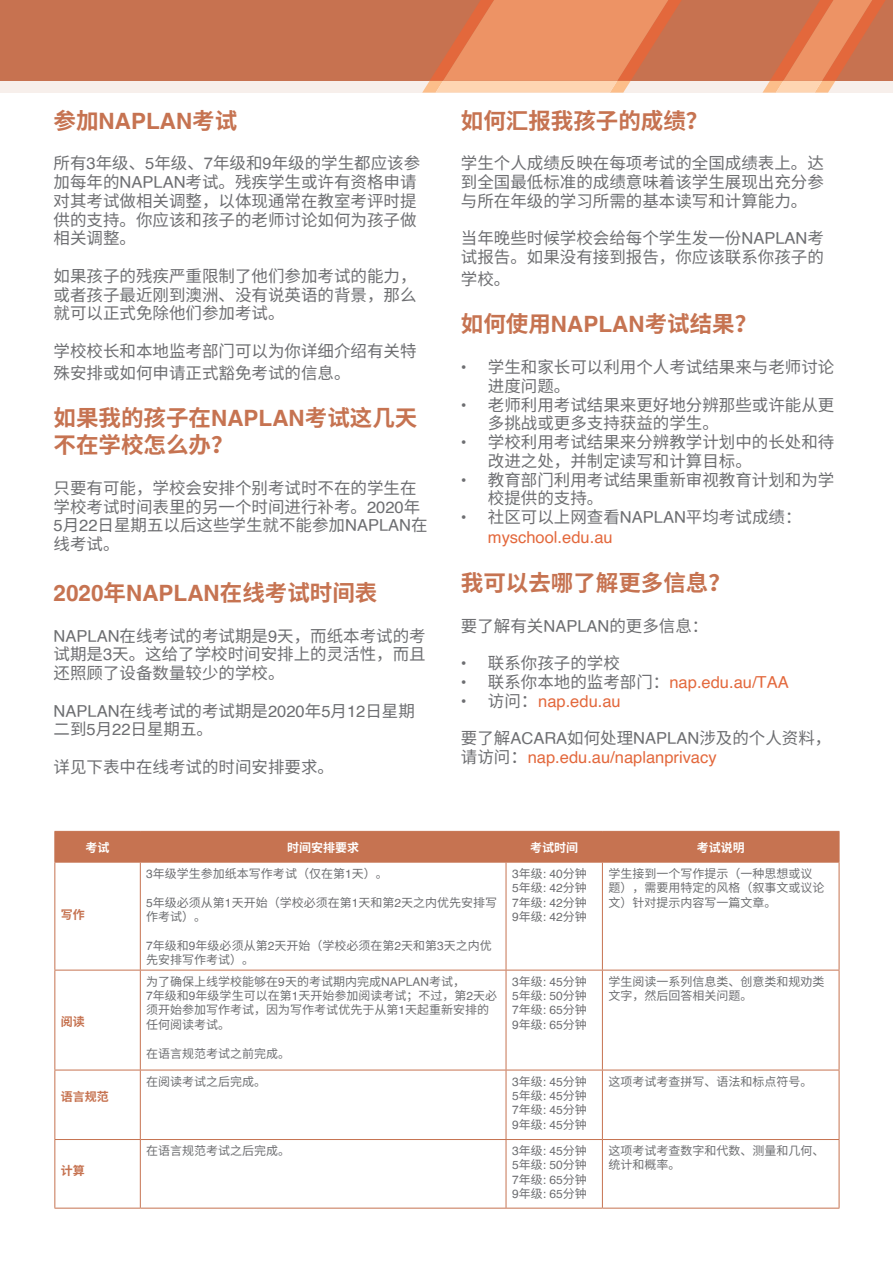
<style>
.page{position:relative;width:893px;height:1263px;background:#fff}
.page>*{position:absolute;margin:0;border:0;box-sizing:border-box;transform-origin:0 0}
.t1{font:700 22.5px/27px "Noto Sans CJ Ksc";color:#c67351}
.t2{font:700 22.5px "Helvetica";color:#c67351}
.t3{font:16.5px/18.8px "Noto Sans CJ Ksc";color:#6d6e71}
.t4{font:16.5px "Helvetica";color:#e3683c}
.t5{font:12px/14.4px "Noto Sans CJ Ksc";color:#6d6e71}
.t6{font:12px/14.4px "Helvetica";color:#6d6e71;text-align:justify}
.t7{font:700 12px "Noto Sans CJ Ksc";color:#fff}
.t8{font:700 12px "Noto Sans CJ Ksc";color:#c67351}
.s1{font-family:"Noto Sans CJ Ksc"}
.s2{font-family:"Helvetica"}
.s3{color:#6d6e71}
.s4{font-family:"Noto Sans CJ Ksc";color:#6d6e71}
.s5{font-family:"Noto Sans CJ Ksc";font-size:17.25px;color:#6d6e71}
</style>
<div class="page">
<div style="left:0;top:81px;width:893px;height:12px;background:#f7efeb"></div>
<div style="left:0;top:0;width:893px;height:81px;background:#c77250"></div>
<svg style="left:762px;top:0;width:123px;height:93px"></svg>
<svg style="left:422px;top:0;width:260px;height:93px"></svg>
<div style="left:55px;top:832px;width:784px;height:30px;background:#c67351"></div>
<hr style="left:506px;top:831px;width:96px;height:1px;background:#c67351">
<hr style="left:506px;top:1208px;width:96px;height:1px;background:#c67351">
<hr style="left:54px;top:831px;width:86px;height:1px;background:#c67351">
<hr style="left:54px;top:832px;width:1px;height:30px;background:#c67351">
<hr style="left:140px;top:831px;width:366px;height:1px;background:#c67351">
<hr style="left:140px;top:832px;width:1px;height:30px;background:#c67351">
<hr style="left:506px;top:832px;width:1px;height:30px;background:#c67351">
<hr style="left:602px;top:831px;width:237px;height:1px;background:#c67351">
<hr style="left:602px;top:832px;width:1px;height:30px;background:#c67351">
<hr style="left:839px;top:832px;width:1px;height:30px;background:#c67351">
<hr style="left:54px;top:862px;width:1px;height:108px;background:#c67351">
<hr style="left:140px;top:862px;width:1px;height:108px;background:#c67351">
<hr style="left:506px;top:862px;width:1px;height:108px;background:#c67351">
<hr style="left:602px;top:862px;width:1px;height:108px;background:#c67351">
<hr style="left:839px;top:862px;width:1px;height:108px;background:#c67351">
<hr style="left:54px;top:970px;width:1px;height:100px;background:#c67351">
<hr style="left:140px;top:970px;width:1px;height:100px;background:#c67351">
<hr style="left:506px;top:970px;width:1px;height:100px;background:#c67351">
<hr style="left:602px;top:970px;width:1px;height:100px;background:#c67351">
<hr style="left:839px;top:970px;width:1px;height:100px;background:#c67351">
<hr style="left:54px;top:1070px;width:1px;height:69px;background:#c67351">
<hr style="left:140px;top:1070px;width:1px;height:69px;background:#c67351">
<hr style="left:506px;top:1070px;width:1px;height:69px;background:#c67351">
<hr style="left:602px;top:1070px;width:1px;height:69px;background:#c67351">
<hr style="left:839px;top:1070px;width:1px;height:69px;background:#c67351">
<hr style="left:54px;top:1140px;width:1px;height:68px;background:#c67351">
<hr style="left:140px;top:1140px;width:1px;height:68px;background:#c67351">
<hr style="left:506px;top:1140px;width:1px;height:68px;background:#c67351">
<hr style="left:602px;top:1140px;width:1px;height:68px;background:#c67351">
<hr style="left:839px;top:1140px;width:1px;height:68px;background:#c67351">
<hr style="left:54px;top:1208px;width:86px;height:1px;background:#c67351">
<hr style="left:140px;top:1208px;width:366px;height:1px;background:#c67351">
<hr style="left:602px;top:1208px;width:237px;height:1px;background:#c67351">
<hr style="left:54px;top:862px;width:86px;height:1px;background:#c67351">
<hr style="left:140px;top:862px;width:366px;height:1px;background:#c67351">
<hr style="left:506px;top:862px;width:96px;height:1px;background:#c67351">
<hr style="left:602px;top:862px;width:237px;height:1px;background:#c67351">
<hr style="left:54px;top:1139px;width:86px;height:1px;background:#c67351">
<hr style="left:140px;top:1139px;width:366px;height:1px;background:#c67351">
<hr style="left:506px;top:1139px;width:96px;height:1px;background:#c67351">
<hr style="left:602px;top:1139px;width:237px;height:1px;background:#c67351">
<hr style="left:54px;top:970px;width:86px;height:1px;background:#c67351">
<hr style="left:140px;top:970px;width:366px;height:1px;background:#c67351">
<hr style="left:506px;top:970px;width:96px;height:1px;background:#c67351">
<hr style="left:602px;top:970px;width:237px;height:1px;background:#c67351">
<hr style="left:54px;top:1070px;width:86px;height:1px;background:#c67351">
<hr style="left:140px;top:1070px;width:366px;height:1px;background:#c67351">
<hr style="left:506px;top:1070px;width:96px;height:1px;background:#c67351">
<hr style="left:602px;top:1070px;width:237px;height:1px;background:#c67351">
<h1 class="t2" style="left:54px;top:107px;width:185px"><span class="s1">参加</span>NAPLAN<span class="s1">考试</span></h1>
<p class="t3" style="left:54px;top:154px;width:368px">所有<span class="s2">3</span>年级、<span class="s2">5</span>年级、<span class="s2">7</span>年级和<span class="s2">9</span>年级的学生都应该参加每年的<span class="s2">NAPLAN</span>考试。残疾学生或许有资格申请对其考试做相关调整，以体现通常在教室考评时提供的支持。你应该和孩子的老师讨论如何为孩子做相关调整。</p>
<p class="t3" style="left:54px;top:267px;width:364px;text-align:justify">如果孩子的残疾严重限制了他们参加考试的能力，或者孩子最近刚到澳洲、没有说英语的背景，那么就可以正式免除他们参加考试。</p>
<p class="t3" style="left:54px;top:340px;width:364px;line-height:22px">学校校长和本地监考部门可以为你详细介绍有关特殊安排或如何申请正式豁免考试的信息。</p>
<h1 class="t1" style="left:54px;top:405px;width:365px">如果我的孩子在<span class="s2">NAPLAN</span>考试这几天不在学校怎么办？</h1>
<p class="t3" style="left:54px;top:479px;width:376px">只要有可能，学校会安排个别考试时不在的学生在学校考试时间表里的另一个时间进行补考。<span class="s2">2020</span>年<br><span class="s2">5</span>月<span class="s2">22</span>日星期五以后这些学生就不能参加<span class="s2">NAPLAN</span>在线考试。</p>
<h1 class="t2" style="left:54px;top:579px;width:325px">2020<span class="s1">年</span>NAPLAN<span class="s1">在线考试时间表</span></h1>
<p class="t3" style="left:54px;top:626px;width:374px;text-align:justify"><span class="s2">NAPLAN</span>在线考试的考试期是<span class="s2">9</span>天，而纸本考试的考试期是<span class="s2">3</span>天。这给了学校时间安排上的灵活性，而且还照顾了设备数量较少的学校。</p>
<p class="t3" style="left:54px;top:701px;width:363px"><span class="s2">NAPLAN</span>在线考试的考试期是<span class="s2">2020</span>年<span class="s2">5</span>月<span class="s2">12</span>日星期二到<span class="s2">5</span>月<span class="s2">22</span>日星期五。</p>
<p class="t3" style="left:54px;top:758px;width:282px">详见下表中在线考试的时间安排要求。</p>
<h1 class="t1" style="left:461px;top:107px;width:249px">如何汇报我孩子的成绩？</h1>
<p class="t3" style="left:461px;top:154px;width:365px;text-align:justify">学生个人成绩反映在每项考试的全国成绩表上。达到全国最低标准的成绩意味着该学生展现出充分参与所在年级的学习所需的基本读写和计算能力。</p>
<p class="t3" style="left:461px;top:229px;width:365px">当年晚些时候学校会给每个学生发一份<span class="s2">NAPLAN</span>考试报告。如果没有接到报告，你应该联系你孩子的</p>
<p class="t3" style="left:461px;top:270px;width:51px">学校。</p>
<h1 class="t1" style="left:461px;top:311px;width:298px">如何使用<span class="s2">NAPLAN</span>考试结果？</h1>
<p class="t3" style="left:488px;top:358px;width:348px;text-indent:-27px"><span class="s2">•</span> 学生和家长可以利用个人考试结果来与老师讨论进度问题。</p>
<p class="t3" style="left:488px;top:396px;width:348px;text-indent:-27px"><span class="s2">•</span> 老师利用考试结果来更好地分辨那些或许能从更多挑战或更多支持获益的学生。</p>
<p class="t3" style="left:488px;top:433px;width:348px;text-indent:-27px"><span class="s2">•</span> 学校利用考试结果来分辨教学计划中的长处和待改进之处，并制定读写和计算目标。</p>
<p class="t3" style="left:488px;top:471px;width:348px;text-indent:-27px"><span class="s2">•</span> 教育部门利用考试结果重新审视教育计划和为学校提供的支持。</p>
<p class="t3" style="left:461px;top:508px;width:342px"><span class="s2">•</span> 社区可以上网查看<span class="s2">NAPLAN</span>平均考试成绩：</p>
<p class="t4" style="left:488px;top:525px;width:126px">myschool.edu.au</p>
<h1 class="t1" style="left:461px;top:569px;width:271px">我可以去哪了解更多信息？</h1>
<p class="t3" style="left:461px;top:616px;width:249px">要了解有关<span class="s2">NAPLAN</span>的更多信息：</p>
<p class="t3" style="left:461px;top:654px;width:160px"><span class="s2">•</span> 联系你孩子的学校</p>
<p class="t4" style="left:461px;top:669px;width:329px"><span class="s3">•</span> <span class="s4">联系你本地的监考部门：</span>nap.edu.au/TAA</p>
<p class="t4" style="left:461px;top:688px;width:161px"><span class="s3">•</span> <span class="s4">访问</span><span class="s5">：</span>nap.edu.au</p>
<p class="t3" style="left:461px;top:729px;width:372px">要了解<span class="s2">ACARA</span>如何处理<span class="s2">NAPLAN</span>涉及的个人资料，</p>
<p class="t4" style="left:461px;top:744px;width:257px"><span class="s4">请访问</span><span class="s5">：</span>nap.edu.au/naplanprivacy</p>
<p class="t7" style="left:86px;top:840px;width:25px">考试</p>
<p class="t7" style="left:287px;top:840px;width:73px">时间安排要求</p>
<p class="t7" style="left:530px;top:840px;width:49px">考试时间</p>
<p class="t7" style="left:697px;top:840px;width:49px">考试说明</p>
<p class="t8" style="left:61px;top:907px;width:25px">写作</p>
<p class="t8" style="left:61px;top:1015px;width:25px">阅读</p>
<p class="t8" style="left:61px;top:1090px;width:49px">语言规范</p>
<p class="t8" style="left:61px;top:1163px;width:25px">计算</p>
<p class="t5" style="left:146px;top:866px;width:243px"><span class="s2">3</span>年级学生参加纸本写作考试（仅在第<span class="s2">1</span>天）。</p>
<p class="t5" style="left:146px;top:895px;width:352px"><span class="s2">5</span>年级必须从第<span class="s2">1</span>天开始（学校必须在第<span class="s2">1</span>天和第<span class="s2">2</span>天之内优先安排写作考试）。</p>
<p class="t5" style="left:146px;top:938px;width:347px"><span class="s2">7</span>年级和<span class="s2">9</span>年级必须从第<span class="s2">2</span>天开始（学校必须在第<span class="s2">2</span>天和第<span class="s2">3</span>天之内优先安排写作考试）。</p>
<p class="t5" style="left:146px;top:974px;width:352px">为了确保上线学校能够在<span class="s2">9</span>天的考试期内完成<span class="s2">NAPLAN</span>考试，<br><span class="s2">7</span>年级和<span class="s2">9</span>年级学生可以在第<span class="s2">1</span>天开始参加阅读考试；不过，第<span class="s2">2</span>天必须开始参加写作考试，因为写作考试优先于从第<span class="s2">1</span>天起重新安排的任何阅读考试。</p>
<p class="t5" style="left:146px;top:1046px;width:145px">在语言规范考试之前完成。</p>
<p class="t6" style="left:512px;top:867px;width:76px">3<span class="s1">年级</span>: 40<span class="s1">分钟</span>5<span class="s1">年级</span>: 42<span class="s1">分钟</span>7<span class="s1">年级</span>: 42<span class="s1">分钟</span>9<span class="s1">年级</span>: 42<span class="s1">分钟</span></p>
<p class="t5" style="left:608px;top:866px;width:218px">学生接到一个写作提示（一种思想或议题），需要用特定的风格（叙事文或议论文）针对提示内容写一篇文章。</p>
<p class="t6" style="left:512px;top:974px;width:76px">3<span class="s1">年级</span>: 45<span class="s1">分钟</span>5<span class="s1">年级</span>: 50<span class="s1">分钟</span>7<span class="s1">年级</span>: 65<span class="s1">分钟</span>9<span class="s1">年级</span>: 65<span class="s1">分钟</span></p>
<p class="t5" style="left:608px;top:974px;width:218px">学生阅读一系列信息类、创意类和规劝类文字，然后回答相关问题。</p>
<p class="t5" style="left:146px;top:1074px;width:121px">在阅读考试之后完成。</p>
<p class="t6" style="left:512px;top:1074px;width:76px">3<span class="s1">年级</span>: 45<span class="s1">分钟</span>5<span class="s1">年级</span>: 45<span class="s1">分钟</span>7<span class="s1">年级</span>: 45<span class="s1">分钟</span>9<span class="s1">年级</span>: 45<span class="s1">分钟</span></p>
<p class="t5" style="left:608px;top:1074px;width:206px">这项考试考查拼写、语法和标点符号。</p>
<p class="t5" style="left:146px;top:1144px;width:145px">在语言规范考试之后完成。</p>
<p class="t6" style="left:512px;top:1144px;width:76px">3<span class="s1">年级</span>: 45<span class="s1">分钟</span>5<span class="s1">年级</span>: 50<span class="s1">分钟</span>7<span class="s1">年级</span>: 65<span class="s1">分钟</span>9<span class="s1">年级</span>: 65<span class="s1">分钟</span></p>
<p class="t5" style="left:608px;top:1144px;width:218px">这项考试考查数字和代数、测量和几何、统计和概率。</p>
</div>
